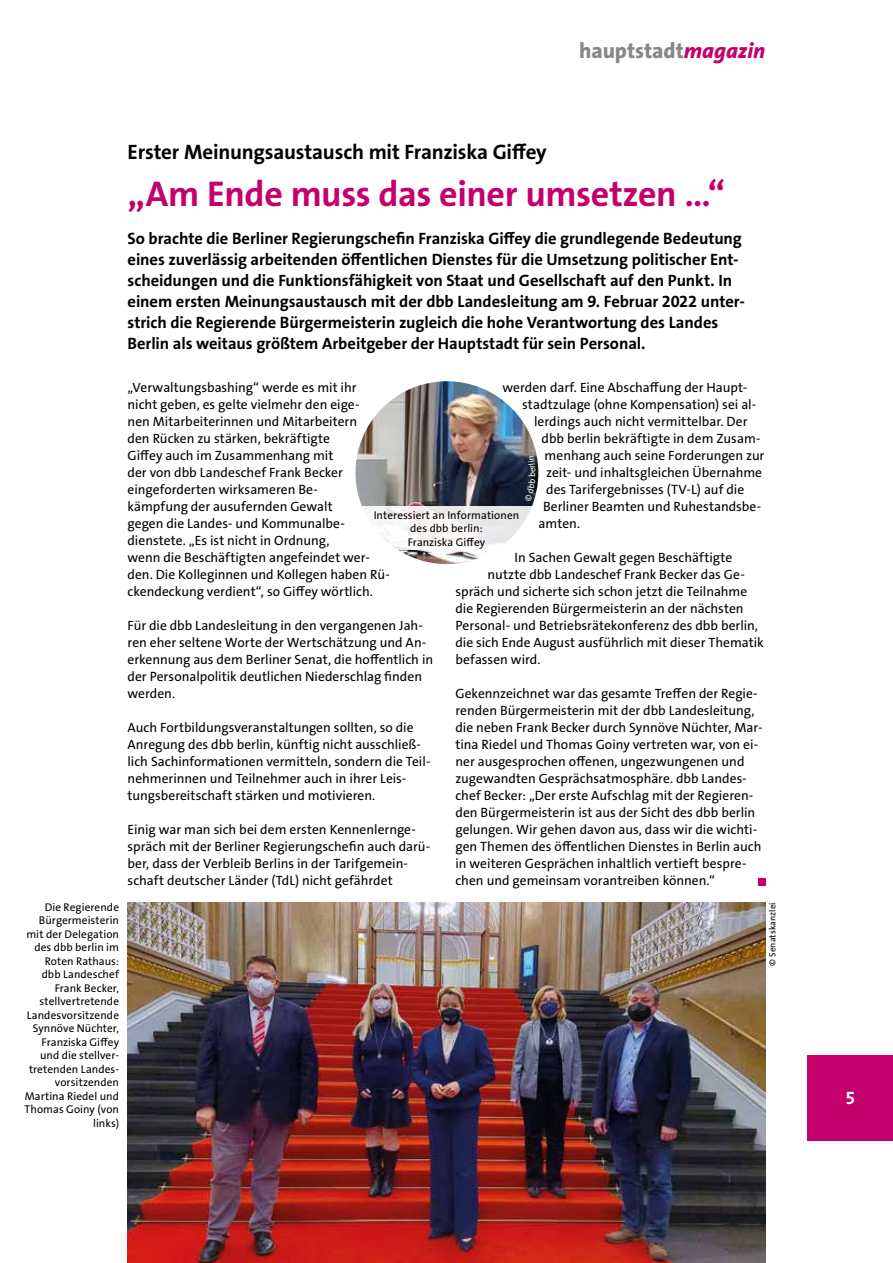
<style>
.page{position:relative;width:893px;height:1263px;background:#fff}
.page>*{position:absolute;margin:0;border:0;box-sizing:border-box;transform-origin:0 0}
.t1{font:700 36px "The Sans Os F";letter-spacing:-.01em;color:#c3006b}
.t2{font:800 21.75px "The Sans Os F";letter-spacing:-.005em;color:#878787}
.t3{font:700 21px "The Sans Os F";letter-spacing:-.01em;color:#000}
.t4{font:700 18px "The Sans Os F";color:#fff}
.t5{font:700 16.5px/21px "The Sans Os F";letter-spacing:-.005em;color:#000}
.t6{font:13.5px/17px "The Sans Os F";color:#000}
.t7{font:11.25px/13.5px "The Sans Os F";letter-spacing:.005em;color:#000;text-align:center}
.t8{font:9px "The Sans Os F";letter-spacing:.01em;color:#000}
.s1{font-style:italic;color:#c3006b}
</style>
<div class="page">
<img style="left:355px;top:381px;width:183px;height:183px;border-radius:91px">
<img style="left:128px;top:902px;width:637px;height:361px">
<svg style="left:362px;top:506px;width:170px;height:44px"></svg>
<div style="left:758px;top:878px;width:7px;height:7px;background:#c3006b"></div>
<div style="left:808px;top:1056px;width:85px;height:85px;background:#c3006b"></div>
<svg style="left:525px;top:456px;width:10px;height:46px"></svg>
<h2 class="t2" style="left:579px;top:37px;width:188px">hauptstadt<span class="s1">magazin</span></h2>
<h3 class="t3" style="left:128px;top:138px;width:421px">Erster Meinungsaustausch mit Franziska Giffey</h3>
<h1 class="t1" style="left:128px;top:171px;width:599px">„Am Ende muss das einer umsetzen …“</h1>
<p class="t5" style="left:128px;top:228px;width:619px">So brachte die Berliner Regierungschefin Franziska Giffey die grundlegende Bedeutung eines zuverlässig arbeitenden öffentlichen Dienstes für die Umsetzung politischer Ent&shy;scheidungen und die Funktionsfähigkeit von Staat und Gesellschaft auf den Punkt. In einem ersten Meinungsaustausch mit der dbb Landesleitung am 9. Februar 2022 unter&shy;strich die Regierende Bürgermeisterin zugleich die hohe Verantwortung des Landes Berlin als weitaus größtem Arbeitgeber der Hauptstadt für sein Personal.</p>
<p class="t6" style="left:128px;top:379px;width:264px">„Verwaltungsbashing“ werde es mit ihr<br>nicht geben, es gelte vielmehr den eige-<br>nen Mitarbeiterinnen und Mitarbeitern<br>den Rücken zu stärken, bekräftigte<br>Giffey auch im Zusammenhang mit<br>der von dbb Landeschef Frank Becker eingeforderten wirksameren Be-<br>kämpfung der ausufernden Gewalt<br>gegen die Landes- und Kommunalbe&shy;dienstete. „Es ist nicht in Ordnung,<br>wenn die Beschäftigten angefeindet wer&shy;den. Die Kolleginnen und Kollegen haben Rü&shy;ckendeckung verdient“, so Giffey wörtlich.</p>
<p class="t6" style="left:128px;top:617px;width:307px">Für die dbb Landesleitung in den vergangenen Jah&shy;ren eher seltene Worte der Wertschätzung und An&shy;erkennung aus dem Berliner Senat, die hoffentlich in der Personalpolitik deutlichen Niederschlag finden werden.</p>
<p class="t6" style="left:128px;top:719px;width:304px">Auch Fortbildungsveranstaltungen sollten, so die Anregung des dbb berlin, künftig nicht ausschließ&shy;lich Sachinformationen vermitteln, sondern die Teil&shy;nehmerinnen und Teilnehmer auch in ihrer Leis&shy;tungsbereitschaft stärken und motivieren.</p>
<p class="t6" style="left:128px;top:821px;width:304px">Einig war man sich bei dem ersten Kennenlernge&shy;spräch mit der Berliner Regierungschefin auch darü&shy;ber, dass der Verbleib Berlins in der Tarifgemein&shy;schaft deutscher Länder (TdL) nicht gefährdet</p>
<p class="t6" style="left:503px;top:379px;width:246px">werden darf. Eine Abschaffung der Haupt-</p>
<p class="t6" style="left:522px;top:396px;width:236px">stadtzulage (ohne Kompensation) sei al-</p>
<p class="t6" style="left:534px;top:413px;width:215px">lerdings auch nicht vermittelbar. Der</p>
<p class="t6" style="left:542px;top:430px;width:220px">dbb berlin bekräftigte in dem Zusam-</p>
<p class="t6" style="left:545px;top:447px;width:221px">menhang auch seine Forderungen zur</p>
<p class="t6" style="left:546px;top:464px;width:217px">zeit- und inhaltsgleichen Übernahme</p>
<p class="t6" style="left:546px;top:481px;width:200px">des Tarifergebnisses (TV-L) auf die</p>
<p class="t6" style="left:543px;top:498px;width:220px">Berliner Beamten und Ruhestandsbe-</p>
<p class="t6" style="left:539px;top:515px;width:43px">amten.</p>
<p class="t6" style="left:515px;top:549px;width:219px">In Sachen Gewalt gegen Beschäftigte</p>
<p class="t6" style="left:488px;top:566px;width:259px">nutzte dbb Landeschef Frank Becker das Ge-</p>
<p class="t6" style="left:455px;top:583px;width:293px">spräch und sicherte sich schon jetzt die Teilnahme</p>
<p class="t6" style="left:455px;top:600px;width:290px">die Regierenden Bürgermeisterin an der nächsten</p>
<p class="t6" style="left:455px;top:617px;width:304px">Personal- und Betriebsrätekonferenz des dbb berlin,</p>
<p class="t6" style="left:455px;top:634px;width:310px">die sich Ende August ausführlich mit dieser Thematik</p>
<p class="t6" style="left:455px;top:651px;width:87px">befassen wird.</p>
<p class="t6" style="left:455px;top:685px;width:308px">Gekennzeichnet war das gesamte Treffen der Regie&shy;renden Bürgermeisterin mit der dbb Landesleitung, die neben Frank Becker durch Synnöve Nüchter, Mar&shy;tina Riedel und Thomas Goiny vertreten war, von ei&shy;ner ausgesprochen offenen, ungezwungenen und zugewandten Gesprächsatmosphäre. dbb Landes&shy;chef Becker: „Der erste Aufschlag mit der Regieren&shy;den Bürgermeisterin ist aus der Sicht des dbb berlin gelungen. Wir gehen davon aus, dass wir die wichti&shy;gen Themen des öffentlichen Dienstes in Berlin auch in weiteren Gesprächen inhaltlich vertieft bespre&shy;chen und gemeinsam vorantreiben können.“</p>
<p class="t7" style="left:374px;top:508px;width:147px">Interessiert an Informationen des dbb berlin:<br>Franziska Giffey</p>
<p class="t7" style="left:25px;top:900px;width:96px;text-align:right">Die Regierende<br>Bürgermeisterin mit der Delegation des dbb berlin im<br>Roten Rathaus: dbb Landeschef<br>Frank Becker, stellvertretende<br>Landesvorsitzende<br>Synnöve Nüchter,<br>Franziska Giffey und die stellver&shy;tretenden Landes&shy;vorsitzenden<br>Martina Riedel und<br>Thomas Goiny (von links)</p>
<p class="t8" style="left:767px;top:966px;width:65px;rotate:-90deg">© Senatskanzlei</p>
<h3 class="t4" style="left:845px;top:1087px;width:11px">5</h3>
</div>
